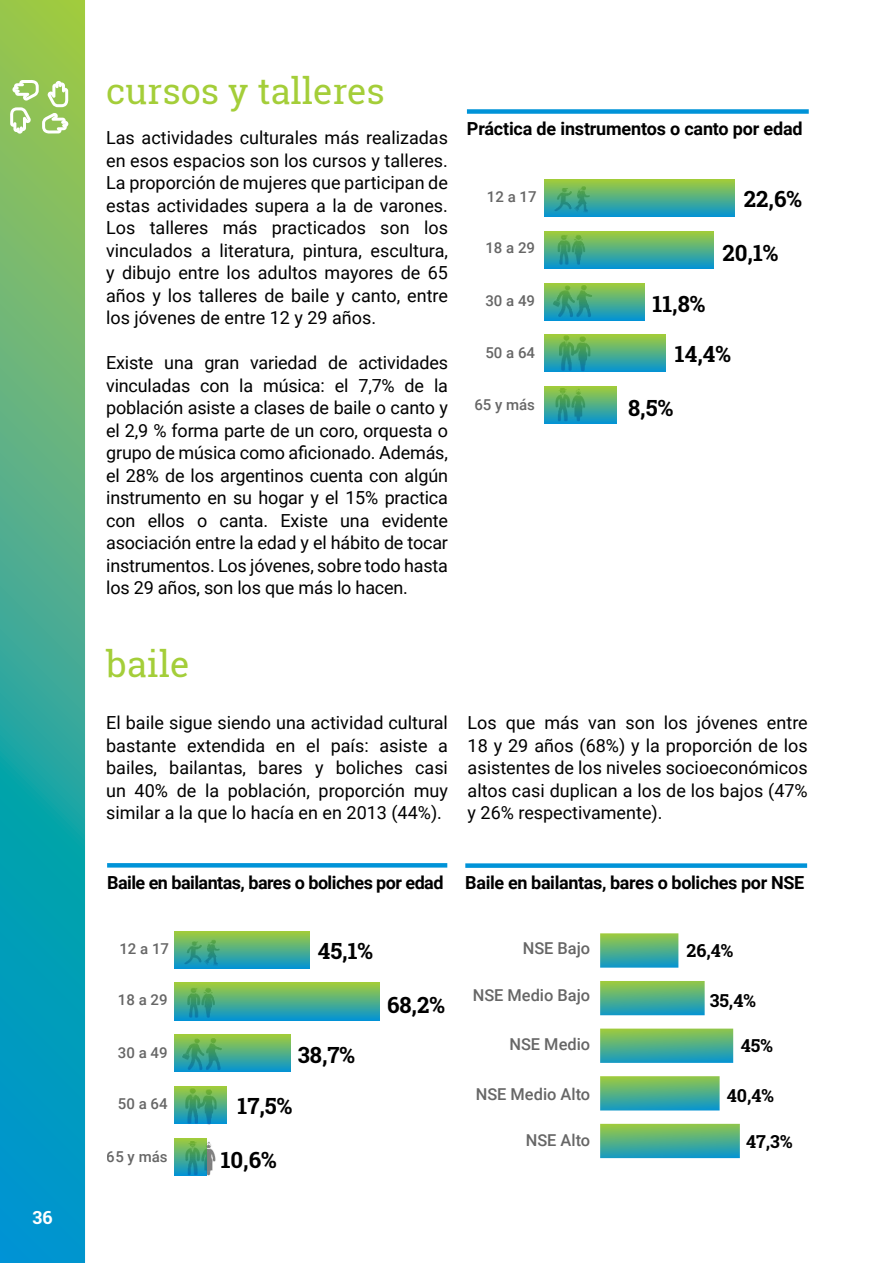
<style>
.page{position:relative;width:893px;height:1263px;background:#fff}
.page>*{position:absolute;margin:0;border:0;box-sizing:border-box;transform-origin:0 0}
.t1{font:36px "Roboto Slab";color:#a4ce39}
.t2{font:700 22.35px "Roboto Slab";color:#000}
.t3{font:18px/22.5px "Roboto";color:#000;text-align:justify}
.t4{font:700 18px "Roboto";letter-spacing:-.02em;color:#000}
.t5{font:700 18px "Roboto Slab";color:#fff}
.t6{font:700 17.85px "Roboto Slab";color:#000}
.t7{font:500 16.35px "Roboto";color:#666}
.t8{font:500 15px "Roboto";color:#666}
</style>
<div class="page">
<svg style="left:0;top:0;width:85px;height:1263px;background:#3fab93"></svg>
<svg style="left:0;top:0;width:8px;height:2px"></svg>
<svg style="left:47px;top:81px;width:21px;height:26px"></svg>
<svg style="left:12px;top:80px;width:27px;height:21px"></svg>
<svg style="left:10px;top:107px;width:21px;height:27px"></svg>
<svg style="left:42px;top:113px;width:26px;height:21px"></svg>
<div style="left:467px;top:109px;width:342px;height:5px;background:#0093d8"></div>
<div style="left:465px;top:863px;width:342px;height:5px;background:#0093d8"></div>
<svg style="left:545px;top:180px;width:190px;height:37px;background:#51af87"></svg>
<div style="left:545px;top:231px;width:168px;height:38px;background:linear-gradient(to bottom,#a3cc39,#0694d1)"></div>
<svg style="left:545px;top:283px;width:99px;height:37px;background:#53af85"></svg>
<svg style="left:545px;top:335px;width:121px;height:37px;background:#51af87"></svg>
<div style="left:545px;top:386px;width:71px;height:38px;background:linear-gradient(to bottom,#a3cc38,#0795d0)"></div>
<img style="left:553px;top:179px;width:41px;height:38px">
<img style="left:546px;top:231px;width:42px;height:36px">
<img style="left:552px;top:283px;width:41px;height:38px">
<img style="left:552px;top:334px;width:42px;height:38px">
<img style="left:546px;top:386px;width:41px;height:38px">
<svg style="left:107px;top:863px;width:340px;height:4px"></svg>
<svg style="left:174px;top:931px;width:136px;height:37px;background:#54b085"></svg>
<svg style="left:174px;top:983px;width:205px;height:37px;background:#52af86"></svg>
<svg style="left:174px;top:1035px;width:117px;height:37px;background:#51af87"></svg>
<svg style="left:174px;top:1086px;width:53px;height:37px"></svg>
<svg style="left:174px;top:1138px;width:1px;height:37px"></svg>
<img style="left:182px;top:931px;width:42px;height:38px">
<img style="left:176px;top:982px;width:41px;height:38px">
<img style="left:181px;top:1034px;width:42px;height:38px">
<img style="left:179px;top:1086px;width:41px;height:39px">
<img style="left:175px;top:1138px;width:41px;height:38px">
<svg style="left:600px;top:933px;width:78px;height:35px;background:#56b189"></svg>
<svg style="left:600px;top:981px;width:105px;height:34px;background:#53b086"></svg>
<svg style="left:600px;top:1028px;width:133px;height:35px;background:#56b189"></svg>
<svg style="left:600px;top:1076px;width:120px;height:34px;background:#55b086"></svg>
<svg style="left:600px;top:1124px;width:140px;height:34px;background:#52af86"></svg>
<p class="t5" style="left:33px;top:1205px;width:21px">36</p>
<h1 class="t1" style="left:106px;top:66px;width:280px">cursos y talleres</h1>
<p class="t3" style="left:106px;top:126px;width:343px">Las actividades culturales más realizadas en esos espacios son los cursos y talleres.<br>La proporción de mujeres que participan de estas actividades supera a la de varones.<br>Los talleres más practicados son los vinculados a literatura, pintura, escultura, y dibujo entre los adultos mayores de 65 años y los talleres de baile y canto, entre los jóvenes de entre 12 y 29 años.</p>
<p class="t3" style="left:106px;top:351px;width:343px">Existe una gran variedad de actividades vinculadas con la música: el 7,7% de la población asiste a clases de baile o canto y el 2,9 % forma parte de un coro, orquesta o grupo de música como aficionado. Además, el 28% de los argentinos cuenta con algún instrumento en su hogar y el 15% practica con ellos o canta. Existe una evidente asociación entre la edad y el hábito de tocar instrumentos. Los jóvenes, sobre todo hasta los 29 años, son los que más lo hacen.</p>
<p class="t4" style="left:467px;top:116px;width:337px">Práctica de instrumentos o canto por edad</p>
<p class="t8" style="left:487px;top:187px;width:51px">12 a 17</p>
<p class="t8" style="left:485px;top:238px;width:51px">18 a 29</p>
<p class="t8" style="left:485px;top:290px;width:51px">30 a 49</p>
<p class="t8" style="left:485px;top:342px;width:51px">50 a 64</p>
<p class="t8" style="left:474px;top:394px;width:62px">65 y más</p>
<p class="t2" style="left:744px;top:184px;width:60px">22,6%</p>
<p class="t2" style="left:722px;top:237px;width:57px">20,1%</p>
<p class="t2" style="left:652px;top:288px;width:54px">11,8%</p>
<p class="t2" style="left:675px;top:339px;width:58px">14,4%</p>
<p class="t2" style="left:628px;top:393px;width:47px">8,5%</p>
<h1 class="t1" style="left:106px;top:639px;width:85px">baile</h1>
<p class="t3" style="left:106px;top:711px;width:343px">El baile sigue siendo una actividad cultural bastante extendida en el país: asiste a bailes, bailantas, bares y boliches casi un 40% de la población, proporción muy similar a la que lo hacía en en 2013 (44%).</p>
<p class="t3" style="left:468px;top:711px;width:342px">Los que más van son los jóvenes entre 18 y 29 años (68%) y la proporción de los asistentes de los niveles socioeconómicos altos casi duplican a los de los bajos (47% y 26% respectivamente).</p>
<p class="t4" style="left:107px;top:870px;width:338px">Baile en bailantas, bares o boliches por edad</p>
<p class="t8" style="left:119px;top:938px;width:51px">12 a 17</p>
<p class="t2" style="left:318px;top:935px;width:57px">45,1%</p>
<p class="t8" style="left:118px;top:989px;width:51px">18 a 29</p>
<p class="t2" style="left:387px;top:989px;width:59px">68,2%</p>
<p class="t8" style="left:118px;top:1042px;width:51px">30 a 49</p>
<p class="t2" style="left:298px;top:1040px;width:59px">38,7%</p>
<p class="t8" style="left:118px;top:1093px;width:51px">50 a 64</p>
<p class="t8" style="left:107px;top:1146px;width:62px">65 y más</p>
<p class="t2" style="left:238px;top:1091px;width:56px">17,5%</p>
<p class="t2" style="left:221px;top:1144px;width:58px">10,6%</p>
<p class="t4" style="left:465px;top:870px;width:340px">Baile en bailantas, bares o boliches por NSE</p>
<p class="t7" style="left:523px;top:937px;width:69px">NSE Bajo</p>
<p class="t7" style="left:473px;top:984px;width:119px">NSE Medio Bajo</p>
<p class="t7" style="left:509px;top:1033px;width:82px">NSE Medio</p>
<p class="t7" style="left:476px;top:1082px;width:116px">NSE Medio Alto</p>
<p class="t7" style="left:526px;top:1129px;width:66px">NSE Alto</p>
<p class="t6" style="left:686px;top:938px;width:48px">26,4%</p>
<p class="t6" style="left:710px;top:988px;width:48px">35,4%</p>
<p class="t6" style="left:741px;top:1033px;width:34px">45%</p>
<p class="t6" style="left:727px;top:1083px;width:49px">40,4%</p>
<p class="t6" style="left:746px;top:1130px;width:48px">47,3%</p>
</div>
